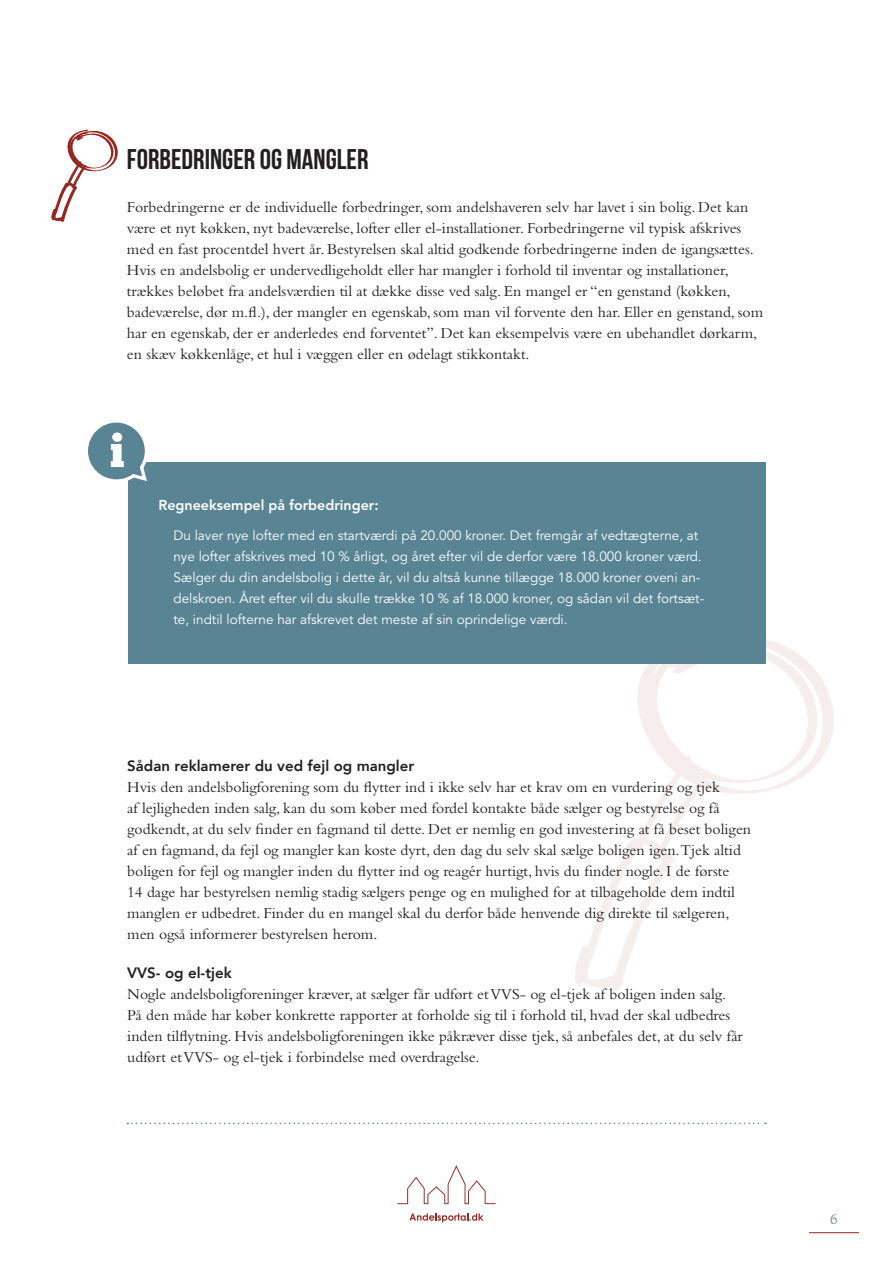
<style>
.page{position:relative;width:893px;height:1263px;background:#fff}
.page>*{position:absolute;margin:0;border:0;box-sizing:border-box;transform-origin:0 0}
.Overskrift_2{font:700 28.5px "Bebas Neue";color:#231f20}
.Brød_ny{font:15.75px/21px "Bembo Std";color:#231f20}
.Overskrift_2-2{font:15.75px/21px "Bembo Std";color:#231f20}
.Underoverskrift{font:800 15px "Avenir";color:#231f20}
.t1{font:15px "Californian FB";color:#588494}
.Boks_overskrift{font:800 14.25px "Avenir LT Std";color:#fff}
.Boks_tekst_2{font:13.5px/21px "Avenir LT Std";color:#fff}
</style>
<div class="page">
<hr style="left:809px;top:1232px;width:50px;height:1px;background:#972721">
<svg style="left:409px;top:1213px;width:75px;height:9px"></svg>
<svg style="left:397px;top:1165px;width:99px;height:39px"></svg>
<svg style="left:575px;top:631px;width:259px;height:360px"></svg>
<div style="left:128px;top:463px;width:637px;height:201px;background:#588494"></div>
<svg style="left:88px;top:422px;width:62px;height:59px"></svg>
<svg style="left:51px;top:130px;width:67px;height:92px"></svg>
<svg style="left:127px;top:1123px;width:639px;height:1px"></svg>
<p class="Overskrift_2" style="left:127px;top:143px;width:243px">FORBEDRINGER OG MANGLER</p>
<p class="Overskrift_2-2" style="left:127px;top:197px;width:638px">Forbedringerne er de individuelle forbedringer, som andelshaveren selv har lavet i sin bolig. Det kan være et nyt køkken, nyt badeværelse, lofter eller el-installationer. Forbedringerne vil typisk afskrives med en fast procentdel hvert år. Bestyrelsen skal altid godkende forbedringerne inden de igangsættes.<br>Hvis en andelsbolig er undervedligeholdt eller har mangler i forhold til inventar og installationer, trækkes beløbet fra andelsværdien til at dække disse ved salg. En mangel er “en genstand (køkken, badeværelse, dør m.fl.), der mangler en egenskab, som man vil forvente den har. Eller en genstand, som har en egenskab, der er anderledes end forventet”. Det kan eksempelvis være en ubehandlet dørkarm, en skæv køkkenlåge, et hul i væggen eller en ødelagt stikkontakt.</p>
<p class="Boks_overskrift" style="left:158px;top:496px;width:222px">Regneeksempel på forbedringer:</p>
<p class="Boks_tekst_2" style="left:173px;top:525px;width:532px">Du laver nye lofter med en startværdi på 20.000 kroner. Det fremgår af vedtægterne, at nye lofter afskrives med 10 % årligt, og året efter vil de derfor være 18.000 kroner værd.<br>Sælger du din andelsbolig i dette år, vil du altså kunne tillægge 18.000 kroner oveni an&shy;delskroen. Året efter vil du skulle trække 10 % af 18.000 kroner, og sådan vil det fortsæt&shy;te, indtil lofterne har afskrevet det meste af sin oprindelige værdi.</p>
<p class="Underoverskrift" style="left:127px;top:754px;width:288px">Sådan reklamerer du ved fejl og mangler</p>
<p class="Brød_ny" style="left:127px;top:776px;width:625px">Hvis den andelsboligforening som du flytter ind i ikke selv har et krav om en vurdering og tjek<br>af lejligheden inden salg, kan du som køber med fordel kontakte både sælger og bestyrelse og få godkendt, at du selv finder en fagmand til dette. Det er nemlig en god investering at få beset boligen af en fagmand, da fejl og mangler kan koste dyrt, den dag du selv skal sælge boligen igen.Tjek altid boligen for fejl og mangler inden du flytter ind og reagér hurtigt, hvis du finder nogle. I de første<br>14 dage har bestyrelsen nemlig stadig sælgers penge og en mulighed for at tilbageholde dem indtil manglen er udbedret. Finder du en mangel skal du derfor både henvende dig direkte til sælgeren, men også informerer bestyrelsen herom.</p>
<p class="Underoverskrift" style="left:127px;top:961px;width:106px">VVS- og el-tjek</p>
<p class="Brød_ny" style="left:127px;top:983px;width:617px">Nogle andelsboligforeninger kræver, at sælger får udført et VVS- og el-tjek af boligen inden salg.<br>På den måde har køber konkrette rapporter at forholde sig til i forhold til, hvad der skal udbedres inden tilflytning. Hvis andelsboligforeningen ikke påkræver disse tjek, så anbefales det, at du selv får udført et VVS- og el-tjek i forbindelse med overdragelse.</p>
<p class="t1" style="left:830px;top:1210px;width:9px">6</p>
</div>
